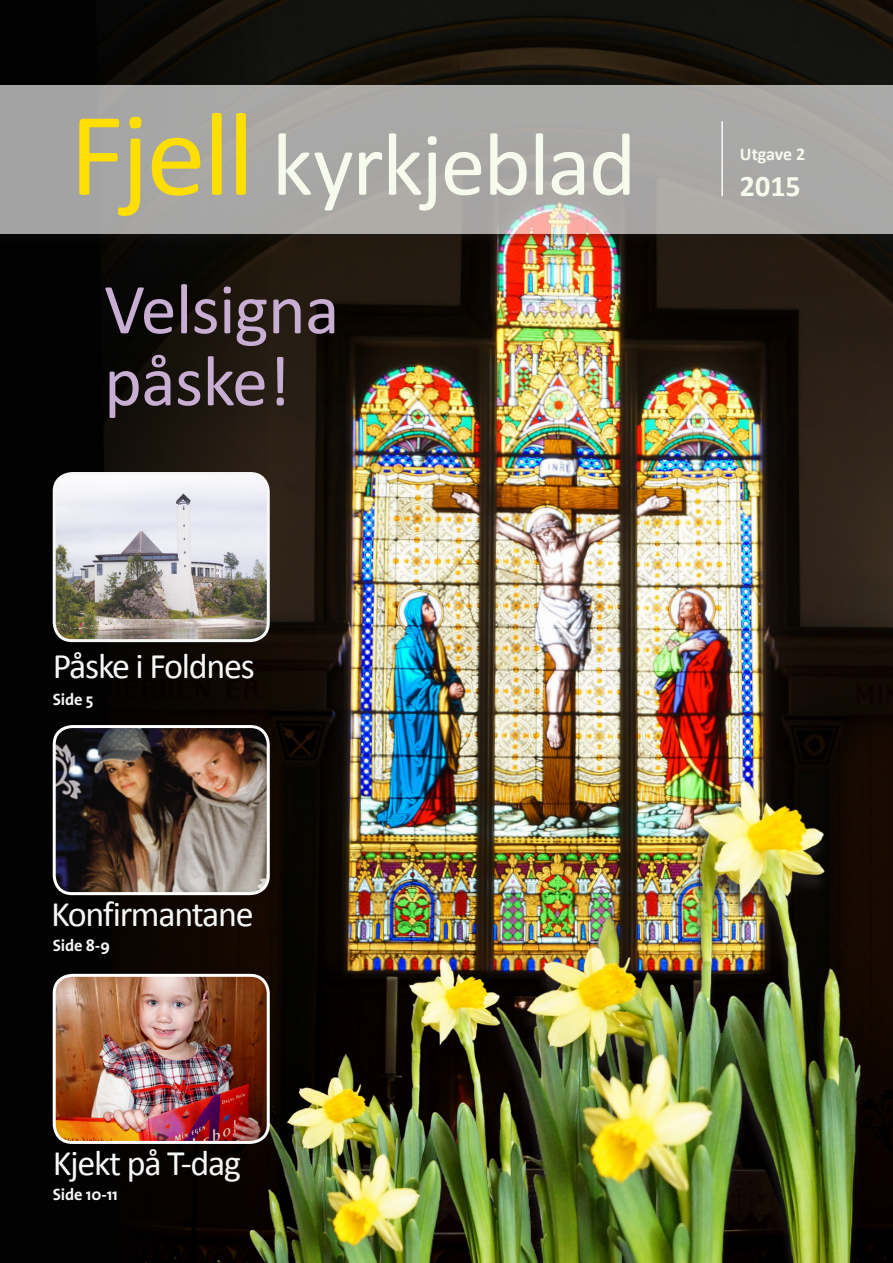
<style>
.page{position:relative;width:893px;height:1263px;background:#fff}
.page>*{position:absolute;margin:0;border:0;box-sizing:border-box;transform-origin:0 0}
.t1{font:90px "Calibri";letter-spacing:-.02em;color:#f7fbed}
.B-tittel{font:72px "Calibri";letter-spacing:-.01em;color:#c8aed2}
.B-tittel-2{font:36px "Calibri";letter-spacing:-.035em;color:#f6f7f7}
.t2{font:700 30px "Calibri";color:#f7fbed}
.t3{font:700 18px "Calibri";letter-spacing:-.01em;color:#f7fbed}
.Ingress{font:700 16.5px "The Sans";letter-spacing:-.01em;color:#f6f7f7}
.s1{font-size:120px;color:#ffdf01}
</style>
<div class="page">
<img style="left:269px;top:0;width:624px;height:929px">
<svg style="left:0;top:0;width:269px;height:1263px;background:#080604"></svg>
<div style="left:0;top:80px;width:893px;height:167px;background:#231f20;opacity:.5"></div>
<div style="left:0;top:85px;width:893px;height:149px;background:#a8a8a6"></div>
<hr style="left:721px;top:121px;width:2px;height:75px;background:#f9f9f9">
<img style="left:54px;top:726px;width:214px;height:167px">
<div style="left:53px;top:725px;width:217px;height:170px;border:3px solid #fff;border-radius:18px"></div>
<img style="left:425px;top:740px;width:468px;height:523px">
<img style="left:215px;top:929px;width:321px;height:334px">
<img style="left:54px;top:975px;width:214px;height:167px">
<div style="left:53px;top:974px;width:217px;height:170px;border:3px solid #fff;border-radius:18px"></div>
<img style="left:54px;top:473px;width:214px;height:168px">
<div style="left:53px;top:472px;width:217px;height:170px;border:3px solid #f6f7f7;border-radius:18px"></div>
<p class="t1" style="left:69px;top:108px;width:568px"><span class="s1">Fjell</span> kyrkjeblad</p>
<p class="B-tittel" style="left:104px;top:264px;width:237px">Velsigna</p>
<p class="B-tittel" style="left:104px;top:336px;width:188px">påske!</p>
<p class="B-tittel-2" style="left:53px;top:643px;width:204px">Påske i Foldnes</p>
<p class="Ingress" style="left:53px;top:686px;width:42px">Side 5</p>
<p class="B-tittel-2" style="left:51px;top:891px;width:204px">Konfirmantane</p>
<p class="Ingress" style="left:53px;top:932px;width:59px">Side 8-9</p>
<p class="B-tittel-2" style="left:53px;top:1140px;width:190px">Kjekt på T-dag</p>
<p class="Ingress" style="left:53px;top:1180px;width:67px">Side 10-11</p>
<p class="t3" style="left:740px;top:142px;width:67px">Utgave 2</p>
<p class="t2" style="left:740px;top:166px;width:62px">2015</p>
</div>
